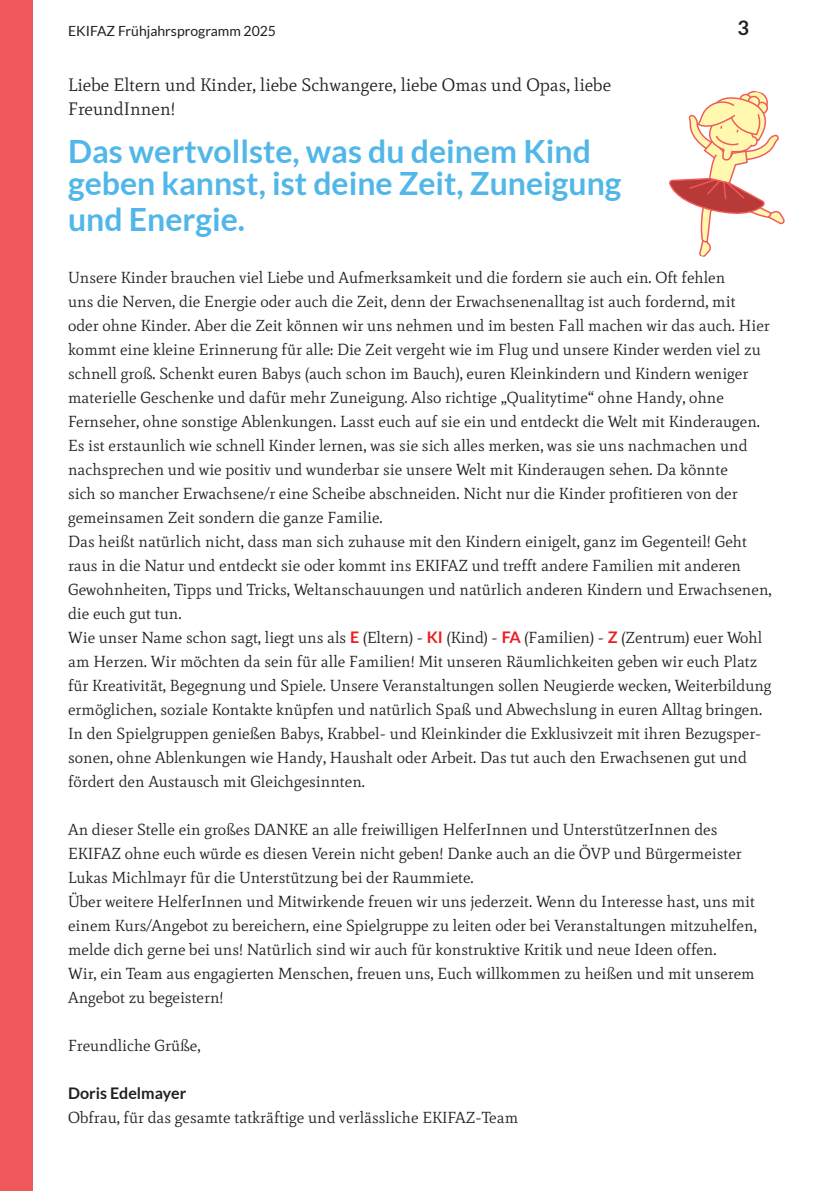
<style>
.page{position:relative;width:840px;height:1191px;background:#fff}
.page>*{position:absolute;margin:0;border:0;box-sizing:border-box;transform-origin:0 0}
.HL2{font:700 32px/32px "Lato";color:#50b7e8}
.t1{font:700 20px "Lato";color:#231f20}
.HL2-2{font:18px/24px "Mate";color:#231f20}
.fluss_ohne_Einzug{font:16px/24px "Mate";color:#231f20}
.fluss{font:16px "Mate";color:#231f20}
.fluss-2{font:700 16px "Lato";color:#231f20}
.t2{font:14px "Lato";color:#231f20}
.s1{font-family:"Lato";font-weight:700;color:#ee1d23}
</style>
<div class="page">
<div style="left:0;top:0;width:33px;height:1191px;background:#f0595b"></div>
<svg style="left:669px;top:91px;width:116px;height:166px"></svg>
<p class="t2" style="left:68px;top:23px;width:209px">EKIFAZ Frühjahrsprogramm 2025</p>
<p class="t1" style="left:737px;top:16px;width:13px">3</p>
<p class="HL2-2" style="left:68px;top:73px;width:544px">Liebe Eltern und Kinder, liebe Schwangere, liebe Omas und Opas, liebe<br>FreundInnen!</p>
<p class="HL2" style="left:68px;top:135px;width:554px">Das wertvollste, was du deinem Kind geben kannst, ist deine Zeit, Zuneigung</p>
<p class="HL2" style="left:68px;top:203px;width:178px">und Energie.</p>
<p class="fluss_ohne_Einzug" style="left:68px;top:265px;width:702px">Unsere Kinder brauchen viel Liebe und Aufmerksamkeit und die fordern sie auch ein. Oft fehlen<br>uns die Nerven, die Energie oder auch die Zeit, denn der Erwachsenenalltag ist auch fordernd, mit oder ohne Kinder. Aber die Zeit können wir uns nehmen und im besten Fall machen wir das auch. Hier kommt eine kleine Erinnerung für alle: Die Zeit vergeht wie im Flug und unsere Kinder werden viel zu schnell groß. Schenkt euren Babys (auch schon im Bauch), euren Kleinkindern und Kindern weniger materielle Geschenke und dafür mehr Zuneigung. Also richtige „Qualitytime“ ohne Handy, ohne Fernseher, ohne sonstige Ablenkungen. Lasst euch auf sie ein und entdeckt die Welt mit Kinderaugen.<br>Es ist erstaunlich wie schnell Kinder lernen, was sie sich alles merken, was sie uns nachmachen und nachsprechen und wie positiv und wunderbar sie unsere Welt mit Kinderaugen sehen. Da könnte<br>sich so mancher Erwachsene/r eine Scheibe abschneiden. Nicht nur die Kinder profitieren von der gemeinsamen Zeit sondern die ganze Familie.</p>
<p class="fluss_ohne_Einzug" style="left:68px;top:529px;width:704px">Das heißt natürlich nicht, dass man sich zuhause mit den Kindern einigelt, ganz im Gegenteil! Geht raus in die Natur und entdeckt sie oder kommt ins EKIFAZ und trefft andere Familien mit anderen Gewohnheiten, Tipps und Tricks, Weltanschauungen und natürlich anderen Kindern und Erwachsenen, die euch gut tun.</p>
<p class="fluss_ohne_Einzug" style="left:68px;top:625px;width:704px">Wie unser Name schon sagt, liegt uns als <span class="s1">E</span> (Eltern) - <span class="s1">KI</span> (Kind) - <span class="s1">FA</span> (Familien) - <span class="s1">Z</span> (Zentrum) euer Wohl am Herzen. Wir möchten da sein für alle Familien! Mit unseren Räumlichkeiten geben wir euch Platz für Kreativität, Begegnung und Spiele. Unsere Veranstaltungen sollen Neugierde wecken, Weiterbildung ermöglichen, soziale Kontakte knüpfen und natürlich Spaß und Abwechslung in euren Alltag bringen.</p>
<p class="fluss_ohne_Einzug" style="left:68px;top:721px;width:694px">In den Spielgruppen genießen Babys, Krabbel- und Kleinkinder die Exklusivzeit mit ihren Bezugsper&shy;sonen, ohne Ablenkungen wie Handy, Haushalt oder Arbeit. Das tut auch den Erwachsenen gut und fördert den Austausch mit Gleichgesinnten.</p>
<p class="fluss_ohne_Einzug" style="left:68px;top:817px;width:674px">An dieser Stelle ein großes DANKE an alle freiwilligen HelferInnen und UnterstützerInnen des<br>EKIFAZ ohne euch würde es diesen Verein nicht geben! Danke auch an die ÖVP und Bürgermeister<br>Lukas Michlmayr für die Unterstützung bei der Raummiete.</p>
<p class="fluss_ohne_Einzug" style="left:68px;top:889px;width:689px;text-align:justify">Über weitere HelferInnen und Mitwirkende freuen wir uns jederzeit. Wenn du Interesse hast, uns mit einem Kurs/Angebot zu bereichern, eine Spielgruppe zu leiten oder bei Veranstaltungen mitzuhelfen, melde dich gerne bei uns! Natürlich sind wir auch für konstruktive Kritik und neue Ideen offen.</p>
<p class="fluss_ohne_Einzug" style="left:68px;top:961px;width:687px">Wir, ein Team aus engagierten Menschen, freuen uns, Euch willkommen zu heißen und mit unserem<br>Angebot zu begeistern!</p>
<p class="fluss" style="left:68px;top:1036px;width:134px">Freundliche Grüße,</p>
<p class="fluss-2" style="left:68px;top:1084px;width:120px">Doris Edelmayer</p>
<p class="fluss" style="left:68px;top:1108px;width:451px">Obfrau, für das gesamte tatkräftige und verlässliche EKIFAZ-Team</p>
</div>
